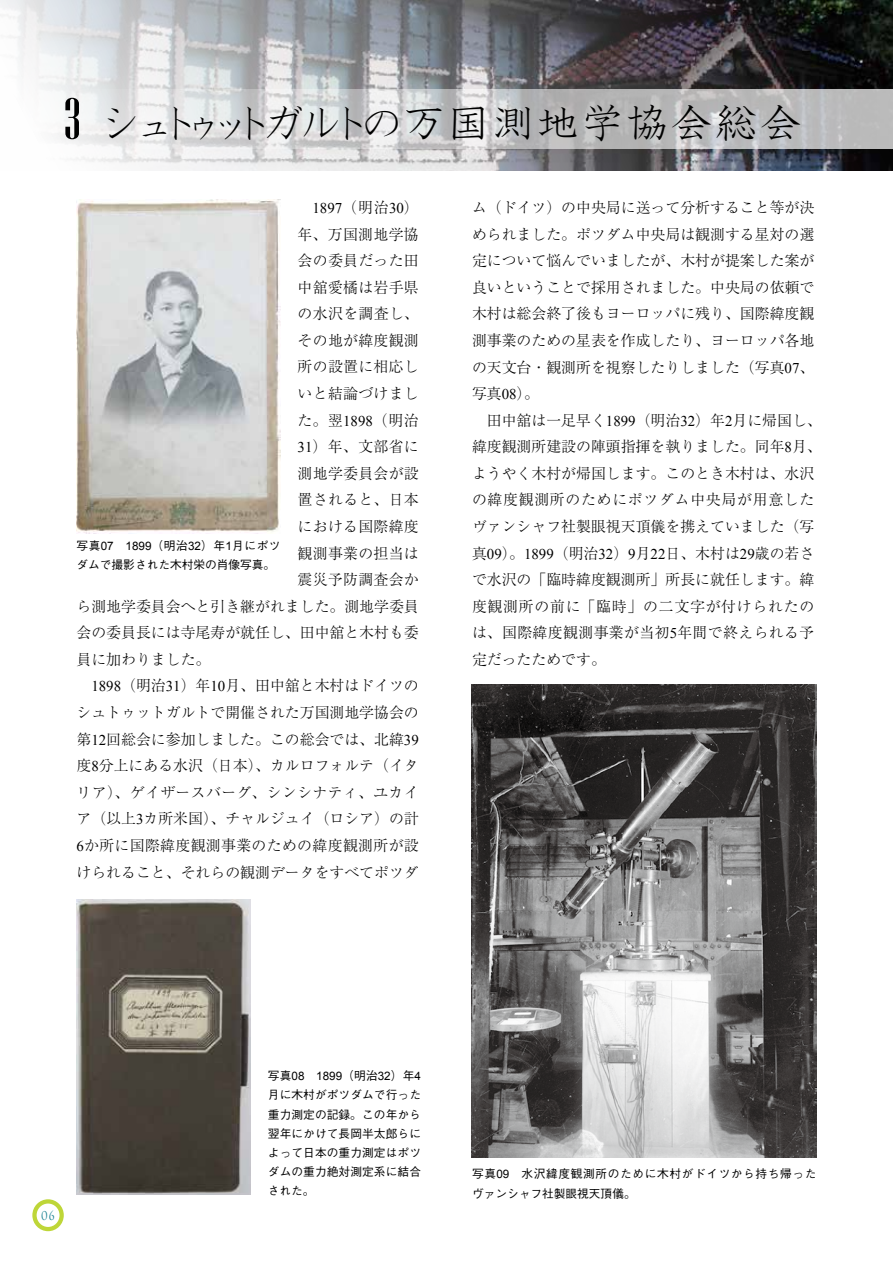
<style>
.page{position:relative;width:893px;height:1263px;background:#fff}
.page>*{position:absolute;margin:0;border:0;box-sizing:border-box;transform-origin:0 0}
.t1{font:44.7px "HGP Kyokashotai";color:#000}
.t2{font:300 14.85px/26.5px "Ryumin Pro";color:#000}
.t3{font:300 14.85px "Ryumin Pro";letter-spacing:.02em;color:#000}
.t4{font:300 14.85px "Ryumin Pro";letter-spacing:.025em;color:#000}
.t5{font:14.85px "Times New Roman";color:#000}
.t6{font:12.75px "Charlemagne Std";color:#127d8e;scale:.8 1}
.t7{font:500 11.7px/19.2px "Gothic BBB Pro";letter-spacing:.01em;color:#000}
.t8{font:500 11.7px/19.2px "Gothic BBB Pro";letter-spacing:.055em;color:#000}
.t9{font:11.7px "Arial";color:#000}
.s1{font-family:"Niagara Solid";font-size:58.5px}
.s2{font-family:"Ryumin Pro";font-weight:300}
.s3{font-family:"Times New Roman";font-weight:400}
.s4{font-family:"Arial";font-weight:400}
.s5{font-family:"Gothic BBB Pro";font-weight:500}
</style>
<div class="page">
<svg style="left:34px;top:1201px;width:28px;height:28px"></svg>
<div style="left:32px;top:1199px;width:32px;height:32px;border:4px solid #bed638;border-radius:50%"></div>
<img style="left:0;top:0;width:893px;height:170px">
<svg style="left:48px;top:89px;width:845px;height:60px;background:#cdcdce"></svg>
<img style="left:77px;top:200px;width:204px;height:334px">
<img style="left:77px;top:899px;width:174px;height:296px">
<img style="left:471px;top:685px;width:345px;height:472px">
<h1 class="t1" style="left:64px;top:100px;width:741px"><span class="s1">3</span> シュトゥットガルトの万国測地学協会総会</h1>
<p class="t5" style="left:313px;top:198px;width:108px">1897<span class="s2">（明治</span>30<span class="s2">）</span></p>
<p class="t2" style="left:298px;top:220px;width:123px">年、万国測地学協</p>
<p class="t3" style="left:298px;top:249px;width:123px">会の委員だった田</p>
<p class="t3" style="left:298px;top:275px;width:123px">中舘愛橘は岩手県</p>
<p class="t4" style="left:298px;top:302px;width:123px">の水沢を調査し、</p>
<p class="t3" style="left:298px;top:329px;width:123px">その地が緯度観測</p>
<p class="t3" style="left:298px;top:355px;width:123px">所の設置に相応し</p>
<p class="t3" style="left:298px;top:382px;width:123px">いと結論づけまし</p>
<p class="t2" style="left:298px;top:406px;width:123px">た。翌<span class="s3">1898</span>（明治</p>
<p class="t2" style="left:298px;top:432px;width:123px"><span class="s3">31</span>）年、文部省に</p>
<p class="t3" style="left:298px;top:462px;width:123px">測地学委員会が設</p>
<p class="t2" style="left:298px;top:485px;width:123px">置されると、日本</p>
<p class="t3" style="left:298px;top:515px;width:123px">における国際緯度</p>
<p class="t3" style="left:298px;top:541px;width:123px">観測事業の担当は</p>
<p class="t3" style="left:298px;top:568px;width:123px">震災予防調査会か</p>
<p class="t2" style="left:77px;top:592px;width:344px">ら測地学委員会へと引き継がれました。測地学委員</p>
<p class="t2" style="left:77px;top:618px;width:344px">会の委員長には寺尾寿が就任し、田中舘と木村も委</p>
<p class="t2" style="left:77px;top:645px;width:135px">員に加わりました。</p>
<p class="t2" style="left:91px;top:671px;width:329px"><span class="s3">1898</span>（明治<span class="s3">31</span>）年<span class="s3">10</span>月、田中舘と木村はドイツの</p>
<p class="t2" style="left:77px;top:698px;width:344px">シュトゥットガルトで開催された万国測地学協会の</p>
<p class="t2" style="left:77px;top:725px;width:344px">第<span class="s3">12</span>回総会に参加しました。この総会では、北緯<span class="s3">39</span></p>
<p class="t2" style="left:77px;top:751px;width:344px">度<span class="s3">8</span>分上にある水沢（日本）、カルロフォルテ（イタ</p>
<p class="t4" style="left:77px;top:780px;width:344px">リア）、ゲイザースバーグ、シンシナティ、ユカイ</p>
<p class="t2" style="left:77px;top:804px;width:344px">ア（以上<span class="s3">3</span>カ所米国）、チャルジュイ（ロシア）の計</p>
<p class="t4" style="left:77px;top:834px;width:344px"><span class="s3">6</span>か所に国際緯度観測事業のための緯度観測所が設</p>
<p class="t2" style="left:77px;top:857px;width:344px">けられること、それらの観測データをすべてポツダ</p>
<p class="t7" style="left:77px;top:534px;width:206px">写真<span class="s4">07 1899</span>（明治<span class="s4">32</span>）年<span class="s4">1</span>月にポツダムで撮影された木村栄の肖像写真。</p>
<p class="t2" style="left:472px;top:193px;width:351px">ム（ドイツ）の中央局に送って分析すること等が決められました。ポツダム中央局は観測する星対の選定について悩んでいましたが、木村が提案した案が良いということで採用されました。中央局の依頼で木村は総会終了後もヨーロッパに残り、国際緯度観測事業のための星表を作成したり、ヨーロッパ各地の天文台・観測所を視察したりしました（写真<span class="s3">07</span>、写真<span class="s3">08</span>）。<br>　田中舘は一足早く<span class="s3">1899</span>（明治<span class="s3">32</span>）年<span class="s3">2</span>月に帰国し、緯度観測所建設の陣頭指揮を執りました。同年<span class="s3">8</span>月、ようやく木村が帰国します。このとき木村は、水沢の緯度観測所のためにポツダム中央局が用意したヴァンシャフ社製眼視天頂儀を携えていました（写真<span class="s3">09</span>）。<span class="s3">1899</span>（明治<span class="s3">32</span>）<span class="s3">9</span>月<span class="s3">22</span>日、木村は<span class="s3">29</span>歳の若さで水沢の「臨時緯度観測所」所長に就任します。緯度観測所の前に「臨時」の二文字が付けられたのは、国際緯度観測事業が当初<span class="s3">5</span>年間で終えられる予定だったためです。</p>
<p class="t6" style="left:41px;top:1208px;width:19px">06</p>
<p class="t9" style="left:268px;top:1068px;width:155px"><span class="s5">写真</span>08 1899<span class="s5">（明治</span>32<span class="s5">）年</span>4</p>
<p class="t7" style="left:268px;top:1084px;width:155px;text-align:justify">月に木村がポツダムで行った重力測定の記録。この年から翌年にかけて長岡半太郎らによって日本の重力測定はポツダムの重力絶対測定系に結合された。</p>
<p class="t8" style="left:472px;top:1163px;width:346px">写真<span class="s4">09</span>　水沢緯度観測所のために木村がドイツから持ち帰ったヴァンシャフ社製眼視天頂儀。</p>
</div>
